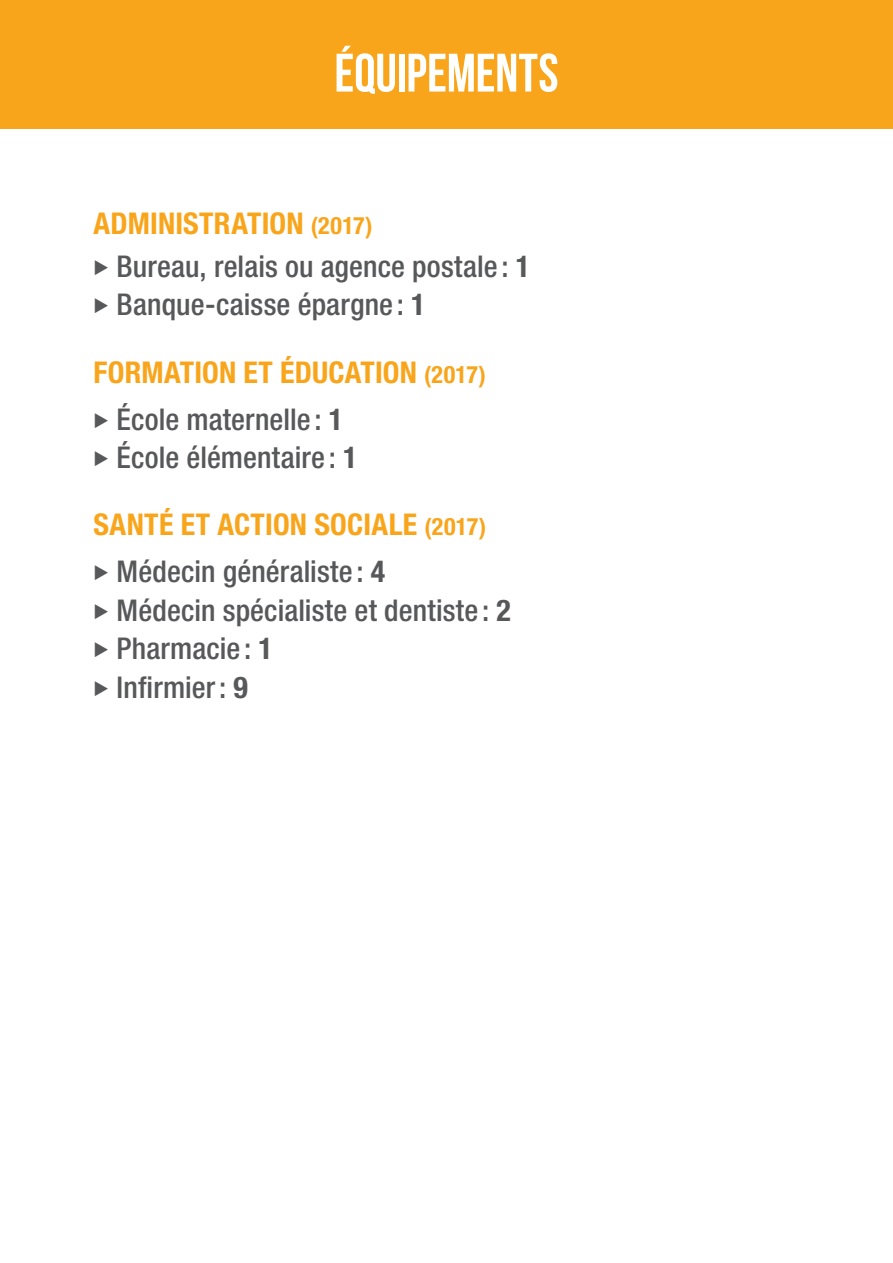
<style>
.page{position:relative;width:893px;height:1263px;background:#fff}
.page>*{position:absolute;margin:0;border:0;box-sizing:border-box;transform-origin:0 0}
.thématique{font:700 54px "Bebas Neue";letter-spacing:-.005em;color:#fff}
.texte_indicateurs{font:500 condensed 30px "Helvetica Neue";letter-spacing:.005em;color:#57585a}
.titre_indicateurs{font:700 condensed 30px "Helvetica Neue LT Std";letter-spacing:.01em;color:#f9a51b}
.s1{font-size:24px}
.s2{font-family:"Helvetica Neue LT Std";font-weight:700}
</style>
<div class="page">
<div style="left:0;top:0;width:893px;height:128px;background:#f9a51b"></div>
<p class="thématique" style="left:334px;top:43px;width:226px">ÉQUIPEMENTS</p>
<p class="titre_indicateurs" style="left:94px;top:205px;width:280px">ADMINISTRATION <span class="s1">(2017)</span></p>
<p class="texte_indicateurs" style="left:94px;top:248px;width:438px">◆ Bureau, relais ou agence postale : <span class="s2">1</span></p>
<p class="texte_indicateurs" style="left:94px;top:287px;width:334px">◆ Banque-caisse épargne : <span class="s2">1</span></p>
<p class="titre_indicateurs" style="left:94px;top:354px;width:394px">FORMATION ET ÉDUCATION <span class="s1">(2017)</span></p>
<p class="texte_indicateurs" style="left:94px;top:401px;width:251px">◆ École maternelle : <span class="s2">1</span></p>
<p class="texte_indicateurs" style="left:94px;top:439px;width:266px">◆ École élémentaire : <span class="s2">1</span></p>
<p class="titre_indicateurs" style="left:94px;top:507px;width:394px">SANTÉ ET ACTION SOCIALE <span class="s1">(2017)</span></p>
<p class="texte_indicateurs" style="left:94px;top:554px;width:293px">◆ Médecin généraliste : <span class="s2">4</span></p>
<p class="texte_indicateurs" style="left:94px;top:592px;width:419px">◆ Médecin spécialiste et dentiste : <span class="s2">2</span></p>
<p class="texte_indicateurs" style="left:94px;top:631px;width:181px">◆ Pharmacie : <span class="s2">1</span></p>
<p class="texte_indicateurs" style="left:94px;top:669px;width:156px">◆ Infirmier: <span class="s2">9</span></p>
</div>
